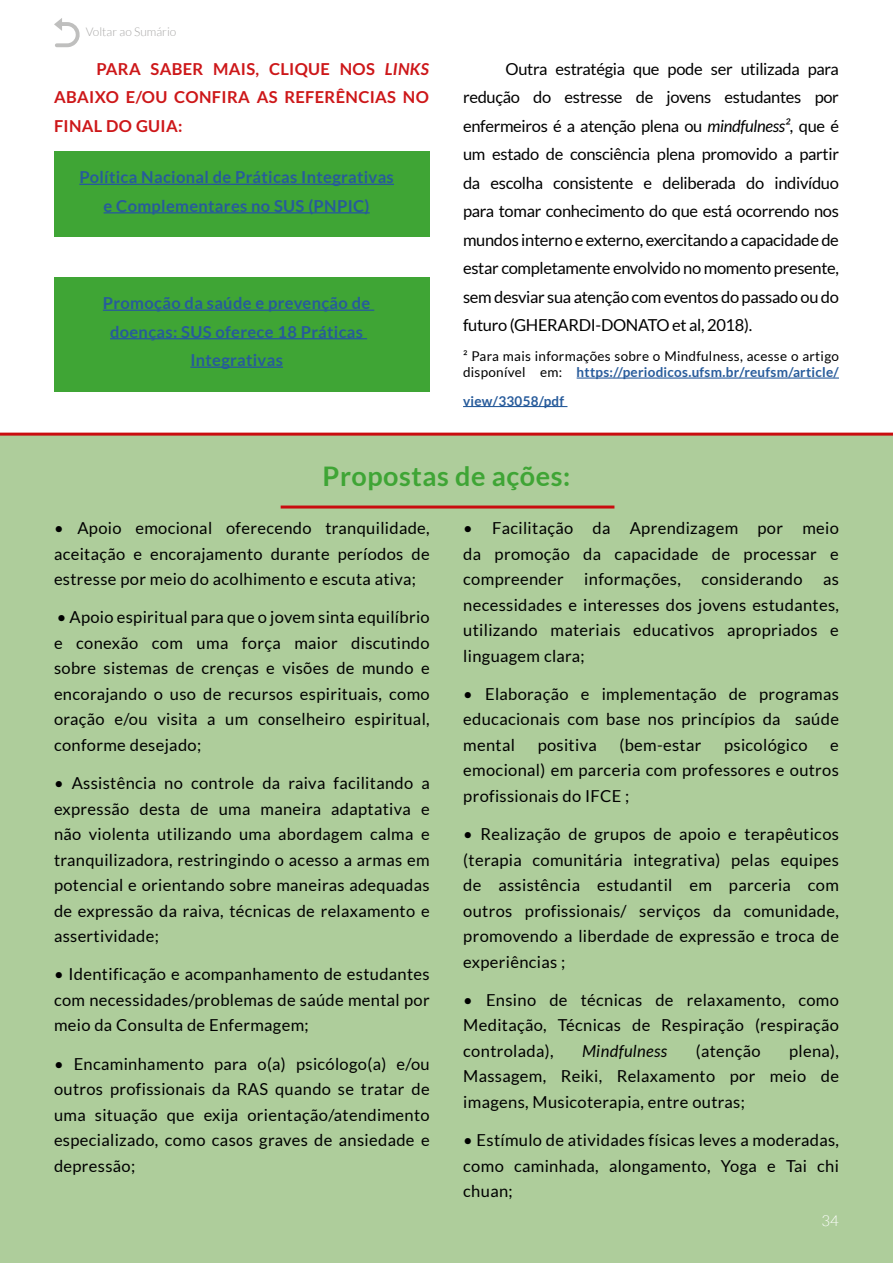
<style>
.page{position:relative;width:893px;height:1263px;background:#fff}
.page>*{position:absolute;margin:0;border:0;box-sizing:border-box;transform-origin:0 0}
.t1{font:700 27px "Lato";letter-spacing:.02em;color:#3fa535}
.t2{font:16.5px/25.5px "Lato";letter-spacing:.02em;color:#000;text-align:justify}
.t3{font:700 16.5px/28.5px "Lato";letter-spacing:.02em;color:#275b9b;text-align:center}
.t4{font:700 16.5px/28.5px "Lato";letter-spacing:.02em;color:#cd1719;text-align:justify}
.t5{font:italic 16.5px "Lato";letter-spacing:.02em;color:#000}
.t6{font:300 15px "Lato";color:#fff}
.t7{font:13.5px/16.5px "Lato";letter-spacing:.02em;color:#000}
.t8{font:700 13.5px "Lato";letter-spacing:.02em;color:#275b9b}
.t9{font:300 12px "Lato";color:#a9a8a7}
.s1{font-style:italic}
.s2{font-weight:700;color:#275b9b}
</style>
<div class="page">
<svg style="left:54px;top:18px;width:26px;height:29px"></svg>
<div style="left:0;top:436px;width:893px;height:827px;background:#aecd9b"></div>
<div style="left:54px;top:151px;width:375px;height:86px;background:#3fa535"></div>
<div style="left:54px;top:277px;width:375px;height:115px;background:#3fa535"></div>
<hr style="left:577px;top:377px;width:262px;height:2px;background:#275b9b">
<hr style="left:463px;top:406px;width:104px;height:1px;background:#275b9b">
<hr style="left:79px;top:184px;width:315px;height:1px;background:#275b9b">
<hr style="left:104px;top:212px;width:266px;height:1px;background:#275b9b">
<hr style="left:103px;top:310px;width:271px;height:1px;background:#275b9b">
<hr style="left:110px;top:338px;width:257px;height:1px;background:#275b9b">
<hr style="left:190px;top:367px;width:93px;height:1px;background:#275b9b">
<hr style="left:281px;top:505px;width:333px;height:3px;background:#c90c0f">
<hr style="left:0;top:433px;width:893px;height:3px;background:#c90c0f">
<p class="t9" style="left:86px;top:26px;width:92px">Voltar ao Sumário</p>
<p class="t4" style="left:54px;top:54px;width:376px;text-indent:43px">PARA SABER MAIS, CLIQUE NOS <span class="s1">LINKS </span>ABAIXO E/OU CONFIRA AS REFERÊNCIAS NO FINAL DO GUIA:</p>
<p class="t3" style="left:79px;top:163px;width:316px">Política Nacional de Práticas Integrativas e Complementares no SUS (PNPIC)</p>
<p class="t3" style="left:103px;top:289px;width:269px">Promoção da saúde e prevenção de doenças: SUS oferece 18 Práticas<br>Integrativas</p>
<p class="t2" style="left:463px;top:55px;width:377px;line-height:28.5px;text-indent:43px">Outra estratégia que pode ser utilizada para redução do estresse de jovens estudantes por enfermeiros é a atenção plena ou <span class="s1">mindfulness²,</span> que é um estado de consciência plena promovido a partir da escolha consistente e deliberada do indivíduo para tomar conhecimento do que está ocorrendo nos mundos interno e externo, exercitando a capacidade de estar completamente envolvido no momento presente, sem desviar sua atenção com eventos do passado ou do futuro (GHERARDI-DONATO et al, 2018).</p>
<p class="t7" style="left:463px;top:347px;width:377px">² Para mais informações sobre o Mindfulness, acesse o artigo disponível em: <span class="s2">https://periodicos.ufsm.br/reufsm/article/</span></p>
<p class="t8" style="left:463px;top:393px;width:103px">view/33058/pdf</p>
<h1 class="t1" style="left:323px;top:460px;width:249px">Propostas de ações:</h1>
<p class="t2" style="left:463px;top:515px;width:377px">• Facilitação da Aprendizagem por meio da promoção da capacidade de processar e compreender informações, considerando as necessidades e interesses dos jovens estudantes, utilizando materiais educativos apropriados e linguagem clara;</p>
<p class="t2" style="left:463px;top:681px;width:377px">• Elaboração e implementação de programas educacionais com base nos princípios da saúde mental</p>
<p class="t2" style="left:54px;top:515px;width:377px">• Apoio emocional oferecendo tranquilidade, aceitação e encorajamento durante períodos de estresse por meio do acolhimento e escuta ativa;</p>
<p class="t2" style="left:54px;top:604px;width:377px">• Apoio espiritual para que o jovem sinta equilíbrio e conexão com uma força maior discutindo sobre sistemas de crenças e visões de mundo e encorajando o uso de recursos espirituais, como oração e/ou visita a um conselheiro espiritual, conforme desejado;</p>
<p class="t2" style="left:54px;top:770px;width:377px">• Assistência no controle da raiva facilitando a expressão desta de uma maneira adaptativa e não violenta utilizando uma abordagem calma e tranquilizadora, restringindo o acesso a armas em potencial e orientando sobre maneiras adequadas de expressão da raiva, técnicas de relaxamento e assertividade;</p>
<p class="t2" style="left:54px;top:961px;width:377px">• Identificação e acompanhamento de estudantes com necessidades/problemas de saúde mental por meio da Consulta de Enfermagem;</p>
<p class="t2" style="left:54px;top:1051px;width:377px">• Encaminhamento para o(a) psicólogo(a) e/ou outros profissionais da RAS quando se tratar de uma situação que exija orientação/atendimento especializado, como casos graves de ansiedade e depressão;</p>
<p class="t2" style="left:538px;top:732px;width:61px">positiva</p>
<p class="t2" style="left:619px;top:732px;width:84px">(bem-estar</p>
<p class="t2" style="left:724px;top:732px;width:85px">psicológico</p>
<p class="t2" style="left:463px;top:732px;width:377px;text-indent:367px">e emocional) em parceria com professores e outros profissionais do IFCE ;</p>
<p class="t2" style="left:463px;top:821px;width:377px">• Realização de grupos de apoio e terapêuticos (terapia comunitária integrativa) pelas equipes de assistência estudantil em parceria com outros profissionais/ serviços da comunidade, promovendo a liberdade de expressão e troca de experiências ;</p>
<p class="t2" style="left:463px;top:987px;width:377px">• Ensino de técnicas de relaxamento, como Meditação, Técnicas de Respiração (respiração controlada),</p>
<p class="t2" style="left:463px;top:1038px;width:377px;text-indent:326px">plena), Massagem, Reiki, Relaxamento por meio de imagens, Musicoterapia, entre outras;</p>
<p class="t2" style="left:463px;top:1127px;width:377px">• Estímulo de atividades físicas leves a moderadas, como caminhada, alongamento, Yoga e Tai chi chuan;</p>
<p class="t6" style="left:822px;top:1212px;width:19px">34</p>
<p class="t5" style="left:582px;top:1042px;width:87px">Mindfulness</p>
<p class="t2" style="left:696px;top:1038px;width:66px">(atenção</p>
</div>
